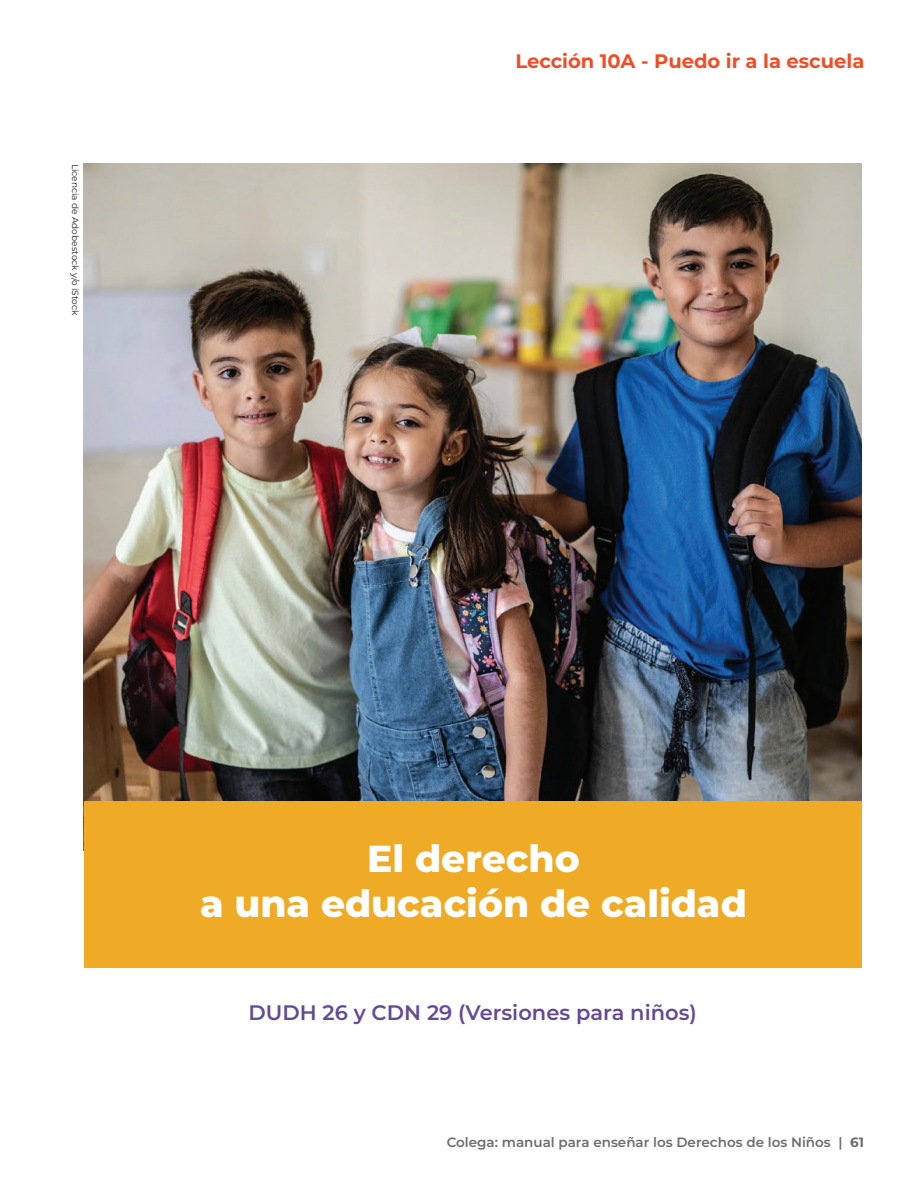
<style>
.page{position:relative;width:918px;height:1188px;background:#fff}
.page>*{position:absolute;margin:0;border:0;box-sizing:border-box;transform-origin:0 0}
.t1{font:800 37.5px/45px "Montserrat";color:#fff;text-align:center}
.t2{font:600 21px "Montserrat";color:#654b92}
.t3{font:700 19.5px "Montserrat";color:#f04d27}
.t4{font:600 13.5px "Montserrat";color:#6c6d70}
.t5{font:9px "Montserrat";color:#231f20}
.s1{font-weight:700}
</style>
<div class="page">
<img style="left:84px;top:163px;width:777px;height:638px">
<div style="left:84px;top:801px;width:777px;height:167px;background:#efab26"></div>
<p class="t5" style="left:82px;top:164px;width:153px;rotate:90deg">Licencia de Adobestock y/o iStock</p>
<h3 class="t3" style="left:515px;top:47px;width:351px">Lección 10A - Puedo ir a la escuela</h3>
<h1 class="t1" style="left:200px;top:834px;width:548px">El derecho<br>a una educación de calidad</h1>
<h2 class="t2" style="left:249px;top:997px;width:450px">DUDH 26 y CDN 29 (Versiones para niños)</h2>
<p class="t4" style="left:447px;top:1133px;width:419px">Colega: manual para enseñar los Derechos de los Niños | <span class="s1">61</span></p>
</div>
